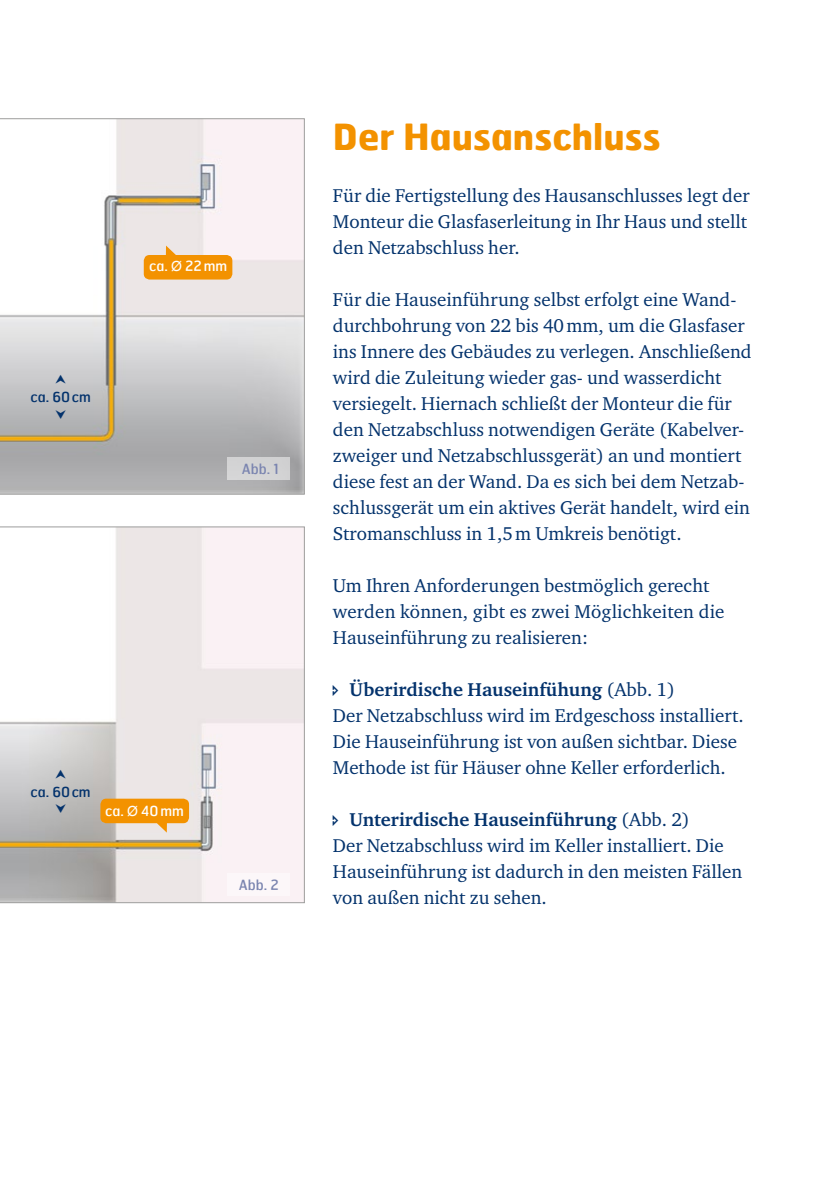
<style>
.page{position:relative;width:840px;height:1191px;background:#fff}
.page>*{position:absolute;margin:0;border:0;box-sizing:border-box;transform-origin:0 0}
.t1{font:700 36px "Hermes";color:#f39200}
.t2{font:19px/26px "Charter ITC Std";color:#03326c}
.t3{font:14px "Hermes";color:#fff}
.t4{font:14px "Hermes";color:#03326c}
.t5{font:14px "Hermes";color:#7b85b0}
.s1{font-family:"Arial"}
.s2{font-weight:700}
</style>
<div class="page">
<svg style="left:0;top:118px;width:304px;height:376px"></svg>
<svg style="left:0;top:527px;width:304px;height:376px"></svg>
<svg style="left:100px;top:798px;width:89px;height:34px;background:#eda63c"></svg>
<svg style="left:144px;top:246px;width:88px;height:33px;background:#f2a93d"></svg>
<div style="left:227px;top:457px;width:63px;height:23px;background:#d3d3d4"></div>
<div style="left:227px;top:873px;width:63px;height:22px;background:#fcf7f9"></div>
<svg style="left:56px;top:375px;width:10px;height:9px"></svg>
<svg style="left:56px;top:410px;width:10px;height:9px"></svg>
<svg style="left:56px;top:769px;width:10px;height:9px"></svg>
<svg style="left:56px;top:804px;width:10px;height:9px"></svg>
<p class="t4" style="left:31px;top:388px;width:62px">ca. 60cm</p>
<p class="t3" style="left:149px;top:257px;width:79px">ca. <span class="s1">Ø</span> 22mm</p>
<p class="t5" style="left:242px;top:460px;width:39px">Abb. 1</p>
<p class="t4" style="left:31px;top:782px;width:62px">ca. 60cm</p>
<p class="t3" style="left:105px;top:801px;width:80px">ca. <span class="s1">Ø</span> 40mm</p>
<p class="t5" style="left:239px;top:876px;width:41px">Abb. 2</p>
<h1 class="t1" style="left:333px;top:113px;width:329px">Der Hausanschluss</h1>
<p class="t2" style="left:333px;top:182px;width:418px">Für die Fertigstellung des Hausanschlusses legt der<br>Monteur die Glasfaserleitung in Ihr Haus und stellt den Netzabschluss her.</p>
<p class="t2" style="left:333px;top:286px;width:420px">Für die Hauseinführung selbst erfolgt eine Wand&shy;durchbohrung von 22 bis 40mm, um die Glasfaser ins Innere des Gebäudes zu verlegen. Anschließend wird die Zuleitung wieder gas- und wasserdicht versiegelt. Hiernach schließt der Monteur die für den Netzabschluss notwendigen Geräte (Kabelver&shy;zweiger und Netzabschlussgerät) an und montiert diese fest an der Wand. Da es sich bei dem Netzab&shy;schlussgerät um ein aktives Gerät handelt, wird ein Stromanschluss in 1,5m Umkreis benötigt.</p>
<p class="t2" style="left:333px;top:572px;width:393px">Um Ihren Anforderungen bestmöglich gerecht werden können, gibt es zwei Möglichkeiten die<br>Hauseinführung zu realisieren:</p>
<p class="t2" style="left:333px;top:676px;width:412px;text-indent:17px"><span class="s2">Überirdische Hauseinfühung</span> (Abb. 1)<br>Der Netzabschluss wird im Erdgeschoss installiert.<br>Die Hauseinführung ist von außen sichtbar. Diese Methode ist für Häuser ohne Keller erforderlich.</p>
<p class="t2" style="left:333px;top:806px;width:410px;text-indent:17px"><span class="s2">Unterirdische Hauseinführung</span> (Abb. 2)<br>Der Netzabschluss wird im Keller installiert. Die Hauseinführung ist dadurch in den meisten Fällen von außen nicht zu sehen.</p>
</div>
